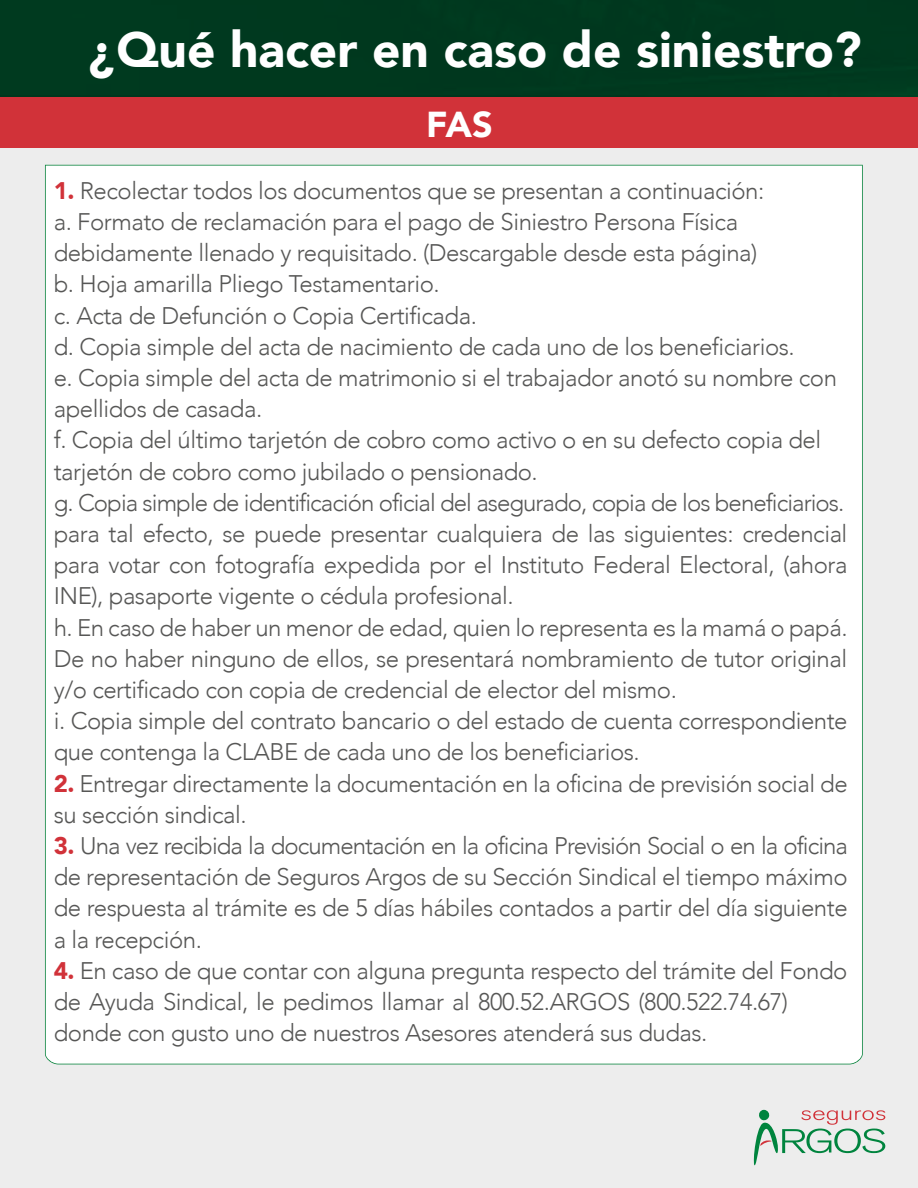
<style>
.page{position:relative;width:918px;height:1188px;background:#fff}
.page>*{position:absolute;margin:0;border:0;box-sizing:border-box;transform-origin:0 0}
.t1{font:900 49.5px "Avenir";color:#fff}
.t2{font:900 36px "Avenir";color:#fff}
.t3{font:300 24px/31.2px "Avenir";letter-spacing:-.02em;color:#575756}
.s1{font-weight:900;color:#d13239}
</style>
<div class="page">
<div style="left:0;top:96px;width:918px;height:1092px;background:#ededed"></div>
<div style="left:0;top:0;width:918px;height:98px;background:#00391e"></div>
<div style="left:0;top:98px;width:918px;height:50px;background:#d13239"></div>
<div style="left:45px;top:165px;width:818px;height:899px;background:#fff"></div>
<svg style="left:754px;top:1110px;width:131px;height:55px"></svg>
<h1 class="t1" style="left:89px;top:7px;width:774px">¿Qué hacer en caso de siniestro?</h1>
<h2 class="t2" style="left:426px;top:94px;width:68px">FAS</h2>
<p class="t3" style="left:54px;top:175px;width:795px"><span class="s1">1.</span> Recolectar todos los documentos que se presentan a continuación:<br>a. Formato de reclamación para el pago de Siniestro Persona Física debidamente llenado y requisitado. (Descargable desde esta página)<br>b. Hoja amarilla Pliego Testamentario.<br>c. Acta de Defunción o Copia Certificada.<br>d. Copia simple del acta de nacimiento de cada uno de los beneficiarios.<br>e. Copia simple del acta de matrimonio si el trabajador anotó su nombre con apellidos de casada.<br>f. Copia del último tarjetón de cobro como activo o en su defecto copia del tarjetón de cobro como jubilado o pensionado.<br>g. Copia simple de identificación oficial del asegurado, copia de los beneficiarios. para tal efecto, se puede presentar cualquiera de las siguientes: credencial para votar con fotografía expedida por el Instituto Federal Electoral, (ahora INE), pasaporte vigente o cédula profesional.<br>h. En caso de haber un menor de edad, quien lo representa es la mamá o papá.<br>De no haber ninguno de ellos, se presentará nombramiento de tutor original y/o certificado con copia de credencial de elector del mismo.<br>i. Copia simple del contrato bancario o del estado de cuenta correspondiente que contenga la CLABE de cada uno de los beneficiarios.</p>
<p class="t3" style="left:54px;top:768px;width:795px"><span class="s1">2.</span> Entregar directamente la documentación en la oficina de previsión social de su sección sindical.</p>
<p class="t3" style="left:54px;top:830px;width:796px;text-align:justify"><span class="s1">3.</span> Una vez recibida la documentación en la oficina Previsión Social o en la oficina de representación de Seguros Argos de su Sección Sindical el tiempo máximo de respuesta al trámite es de 5 días hábiles contados a partir del día siguiente a la recepción.</p>
<p class="t3" style="left:54px;top:955px;width:795px"><span class="s1">4.</span> En caso de que contar con alguna pregunta respecto del trámite del Fondo de Ayuda Sindical, le pedimos llamar al 800.52.ARGOS (800.522.74.67) donde con gusto uno de nuestros Asesores atenderá sus dudas.</p>
</div>
